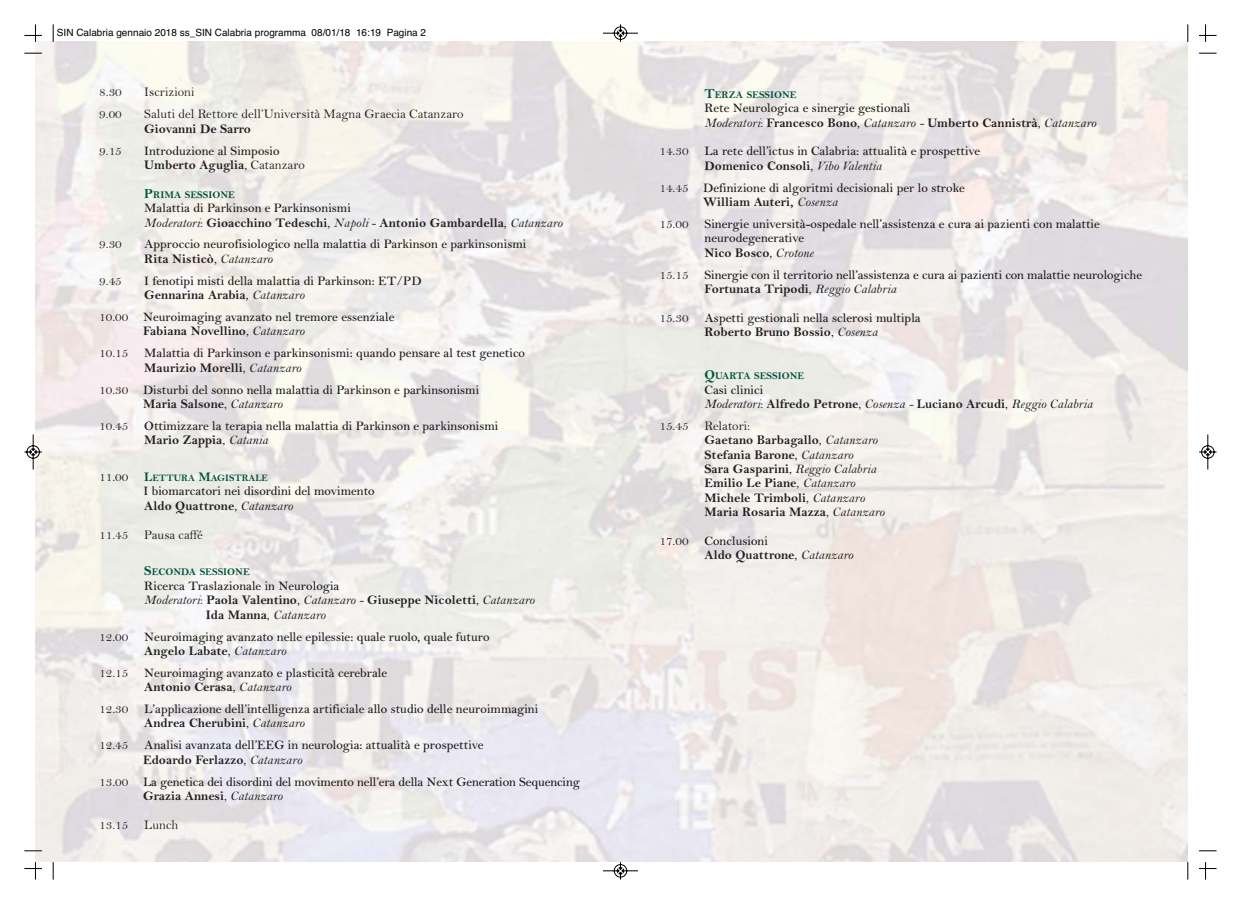
<style>
.page{position:relative;width:1241px;height:904px;background:#fff}
.page>*{position:absolute;margin:0;border:0;box-sizing:border-box;transform-origin:0 0}
.t1{font:600 13.12px/14.4px "Bell MT Std";color:#231f20}
.t2{font:700 13.12px/14.4px "Bell MT Std";color:#231f20}
.t3{font:italic 13.12px/14.4px "Bell MT Std";color:#231f20}
.t4{font:13.12px "Bell MT Std";color:#231f20}
.t5{font:700 10.25px "Bell MT Std";color:#00533d}
.t6{font:10px "Helvetica";color:#000}
.t7{font:700 9.88px "Bell MT Std";color:#00533d}
.s1{font-weight:700}
.s2{font-weight:400}
.s3{font-size:13.75px}
.s4{font-weight:600}
.s5{font-weight:400;font-style:italic}
.s6{font-weight:400;font-size:13.12px;color:#231f20}
.s7{font-size:13.12px}
.s8{font-weight:700;font-style:normal}
.s9{font-style:normal}
.s10{font-weight:600;font-style:normal;color:#24221c}
.s11{font-weight:600;font-style:normal}
</style>
<div class="page">
<svg style="left:53px;top:24px;width:1px;height:18px"></svg>
<svg style="left:24px;top:53px;width:18px;height:1px"></svg>
<svg style="left:1187px;top:24px;width:1px;height:18px"></svg>
<svg style="left:1199px;top:53px;width:17px;height:1px"></svg>
<svg style="left:53px;top:862px;width:1px;height:17px"></svg>
<svg style="left:24px;top:850px;width:18px;height:1px"></svg>
<svg style="left:1187px;top:862px;width:1px;height:17px"></svg>
<svg style="left:1199px;top:850px;width:17px;height:1px"></svg>
<svg style="left:24px;top:24px;width:18px;height:18px"></svg>
<svg style="left:1199px;top:24px;width:17px;height:18px"></svg>
<svg style="left:24px;top:862px;width:18px;height:17px"></svg>
<svg style="left:1199px;top:862px;width:17px;height:17px"></svg>
<svg style="left:602px;top:24px;width:36px;height:19px"></svg>
<svg style="left:602px;top:861px;width:36px;height:19px"></svg>
<svg style="left:24px;top:433px;width:19px;height:37px"></svg>
<svg style="left:1199px;top:434px;width:18px;height:36px"></svg>
<p class="t6" style="left:57px;top:28px;width:370px">SIN Calabria gennaio 2018 ss_SIN Calabria programma 08/01/18 16:19 Pagina 2</p>
<p class="t4" style="left:99px;top:88px;width:24px">8.30</p>
<p class="t4" style="left:144px;top:88px;width:52px">Iscrizioni</p>
<p class="t4" style="left:99px;top:110px;width:24px">9.00</p>
<p class="t4" style="left:144px;top:110px;width:321px">Saluti del Rettore dell’Università Magna Graecia Catanzaro</p>
<p class="t2" style="left:144px;top:122px;width:108px">Giovanni De Sarro</p>
<p class="t4" style="left:99px;top:146px;width:24px">9.15</p>
<p class="t1" style="left:144px;top:145px;width:162px">Introduzione al Simposio<br><span class="s1">Umberto Aguglia</span><span class="s2">, Catanzaro</span></p>
<p class="t5" style="left:144px;top:190px;width:92px"><span class="s3">P</span>RIMA SESSIONE</p>
<p class="t2" style="left:144px;top:202px;width:420px"><span class="s4">Malattia di Parkinson e Parkinsonismi<br></span><span class="s5">Moderatori</span><span class="s2">:</span> Gioacchino Tedeschi<span class="s2">,</span> <span class="s5">Napoli</span> <span class="s2">-</span> Antonio Gambardella<span class="s2">,</span> <span class="s5">Catanzaro</span></p>
<p class="t4" style="left:99px;top:240px;width:24px">9.30</p>
<p class="t1" style="left:144px;top:239px;width:383px">Approccio neurofisiologico nella malattia di Parkinson e parkinsonismi<br><span class="s1">Rita Nisticò</span><span class="s2">,</span> <span class="s5">Catanzaro</span></p>
<p class="t4" style="left:99px;top:276px;width:24px">9.45</p>
<p class="t1" style="left:144px;top:275px;width:279px">I fenotipi misti della malattia di Parkinson: ET/PD<br><span class="s1">Gennarina Arabia</span><span class="s2">,</span> <span class="s5">Catanzaro</span></p>
<p class="t1" style="left:143px;top:311px;width:253px;text-indent:-44px"><span class="s2">10.00</span> Neuroimaging avanzato nel tremore essenziale<br><span class="s1">Fabiana Novellino</span><span class="s2">,</span> <span class="s5">Catanzaro</span></p>
<p class="t1" style="left:144px;top:347px;width:382px;text-indent:-45px"><span class="s2">10.15</span> Malattia di Parkinson e parkinsonismi: quando pensare al test genetico<br><span class="s1">Maurizio Morelli</span><span class="s2">,</span> <span class="s5">Catanzaro</span></p>
<p class="t1" style="left:143px;top:384px;width:337px;text-indent:-44px"><span class="s2">10.30</span> Disturbi del sonno nella malattia di Parkinson e parkinsonismi<br><span class="s1">Maria Salsone</span><span class="s2">,</span> <span class="s5">Catanzaro</span></p>
<p class="t1" style="left:144px;top:420px;width:355px;text-indent:-45px"><span class="s2">10.45</span> Ottimizzare la terapia nella malattia di Parkinson e parkinsonismi<br><span class="s1">Mario Zappia</span><span class="s2">,</span> <span class="s5">Catania</span></p>
<p class="t7" style="left:99px;top:474px;width:170px"><span class="s6">11.00</span> <span class="s7">L</span>ETTURA <span class="s7">M</span>AGISTRALE</p>
<p class="t1" style="left:143px;top:485px;width:233px">I biomarcatori nei disordini del movimento<br><span class="s1">Aldo Quattrone</span><span class="s2">,</span> <span class="s5">Catanzaro</span></p>
<p class="t4" style="left:99px;top:530px;width:105px">11.45 Pausa caffé</p>
<p class="t5" style="left:144px;top:568px;width:107px"><span class="s3">S</span>ECONDA SESSIONE</p>
<p class="t1" style="left:144px;top:580px;width:197px">Ricerca Traslazionale in Neurologia</p>
<p class="t2" style="left:144px;top:594px;width:392px"><span class="s5">Moderatori</span><span class="s2">:</span> Paola Valentino<span class="s2">,</span> <span class="s5">Catanzaro -</span> Giuseppe Nicoletti<span class="s2">,</span> <span class="s5">Catanzaro</span></p>
<p class="t3" style="left:206px;top:608px;width:121px"><span class="s8">Ida Manna</span><span class="s9">,</span> Catanzaro</p>
<p class="t1" style="left:144px;top:630px;width:347px;text-indent:-45px"><span class="s2">12.00</span> Neuroimaging avanzato nelle epilessie: quale ruolo, quale futuro<br><span class="s1">Angelo Labate</span><span class="s2">,</span> <span class="s5">Catanzaro</span></p>
<p class="t1" style="left:144px;top:667px;width:244px;text-indent:-45px"><span class="s2">12.15</span> Neuroimaging avanzato e plasticità cerebrale<br><span class="s1">Antonio Cerasa</span><span class="s2">,</span> <span class="s5">Catanzaro</span></p>
<p class="t1" style="left:144px;top:703px;width:395px;text-indent:-45px"><span class="s2">12.30</span> L’applicazione dell’intelligenza artificiale allo studio delle neuroimmagini<br><span class="s1">Andrea Cherubini</span><span class="s2">,</span> <span class="s5">Catanzaro</span></p>
<p class="t1" style="left:143px;top:739px;width:342px;text-indent:-44px"><span class="s2">12.45</span> Analisi avanzata dell’EEG in neurologia: attualità e prospettive<br><span class="s1">Edoardo Ferlazzo</span><span class="s2">,</span> <span class="s5">Catanzaro</span></p>
<p class="t1" style="left:143px;top:775px;width:438px;text-indent:-44px"><span class="s2">13.00</span> La genetica dei disordini del movimento nell’era della Next Generation Sequencing<br><span class="s1">Grazia Annesi</span><span class="s2">,</span> <span class="s5">Catanzaro</span></p>
<p class="t4" style="left:99px;top:820px;width:81px">13.15 Lunch</p>
<p class="t5" style="left:704px;top:90px;width:94px"><span class="s3">T</span>ERZA SESSIONE</p>
<p class="t3" style="left:704px;top:102px;width:393px"><span class="s10">Rete Neurologica</span> <span class="s11">e sinergie gestionali<br></span>Moderatori<span class="s9">:</span> <span class="s8">Francesco Bono</span><span class="s9">,</span> Catanzaro - <span class="s8">Umberto Cannistrà</span><span class="s9">,</span> Catanzaro</p>
<p class="t1" style="left:704px;top:145px;width:277px;text-indent:-45px"><span class="s2">14.30</span> La rete dell’ictus in Calabria: attualità e prospettive<br><span class="s1">Domenico Consoli</span><span class="s2">,</span> <span class="s5">Vibo Valentia</span></p>
<p class="t1" style="left:703px;top:182px;width:263px;text-indent:-44px"><span class="s2">14.45</span> Definizione di algoritmi decisionali per lo stroke<br><span class="s1">William Auteri,</span> <span class="s5">Cosenza</span></p>
<p class="t1" style="left:704px;top:218px;width:397px;text-indent:-45px"><span class="s2">15.00</span> Sinergie università-ospedale nell’assistenza e cura ai pazienti con malattie neurodegenerative<br><span class="s1">Nico Bosco</span><span class="s2">,</span> <span class="s5">Crotone</span></p>
<p class="t1" style="left:704px;top:269px;width:439px;text-indent:-45px"><span class="s2">15.15</span> Sinergie con il territorio nell’assistenza e cura ai pazienti con malattie neurologiche<br><span class="s1">Fortunata Tripodi</span><span class="s2">,</span> <span class="s5">Reggio Calabria</span></p>
<p class="t1" style="left:659px;top:312px;width:263px;text-align:center"><span class="s2">15.30</span> Aspetti gestionali nella sclerosi multipla<br><span class="s1">Roberto Bruno Bossio</span><span class="s2">,</span> <span class="s5">Cosenza</span></p>
<p class="t5" style="left:704px;top:372px;width:101px"><span class="s3">Q</span>UARTA SESSIONE</p>
<p class="t3" style="left:704px;top:384px;width:390px"><span class="s11">Casi clinici<br></span>Moderatori<span class="s9">:</span> <span class="s8">Alfredo Petrone</span><span class="s9">,</span> Cosenza - <span class="s8">Luciano Arcudi</span><span class="s9">,</span> Reggio Calabria</p>
<p class="t2" style="left:704px;top:419px;width:182px;text-indent:-45px"><span class="s2">15.45 Relatori:<br></span>Gaetano Barbagallo<span class="s2">,</span> <span class="s5">Catanzaro<br></span>Stefania Barone<span class="s2">,</span> <span class="s5">Catanzaro<br></span>Sara Gasparini<span class="s2">,</span> <span class="s5">Reggio Calabria<br></span>Emilio Le Piane<span class="s2">,</span> <span class="s5">Catanzaro<br></span>Michele Trimboli<span class="s2">,</span> <span class="s5">Catanzaro<br></span>Maria Rosaria Mazza<span class="s2">,</span> <span class="s5">Catanzaro</span></p>
<p class="t2" style="left:704px;top:534px;width:150px;text-indent:-45px"><span class="s2">17.00</span> <span class="s4">Conclusioni<br></span>Aldo Quattrone<span class="s2">,</span> <span class="s5">Catanzaro</span></p>
</div>
